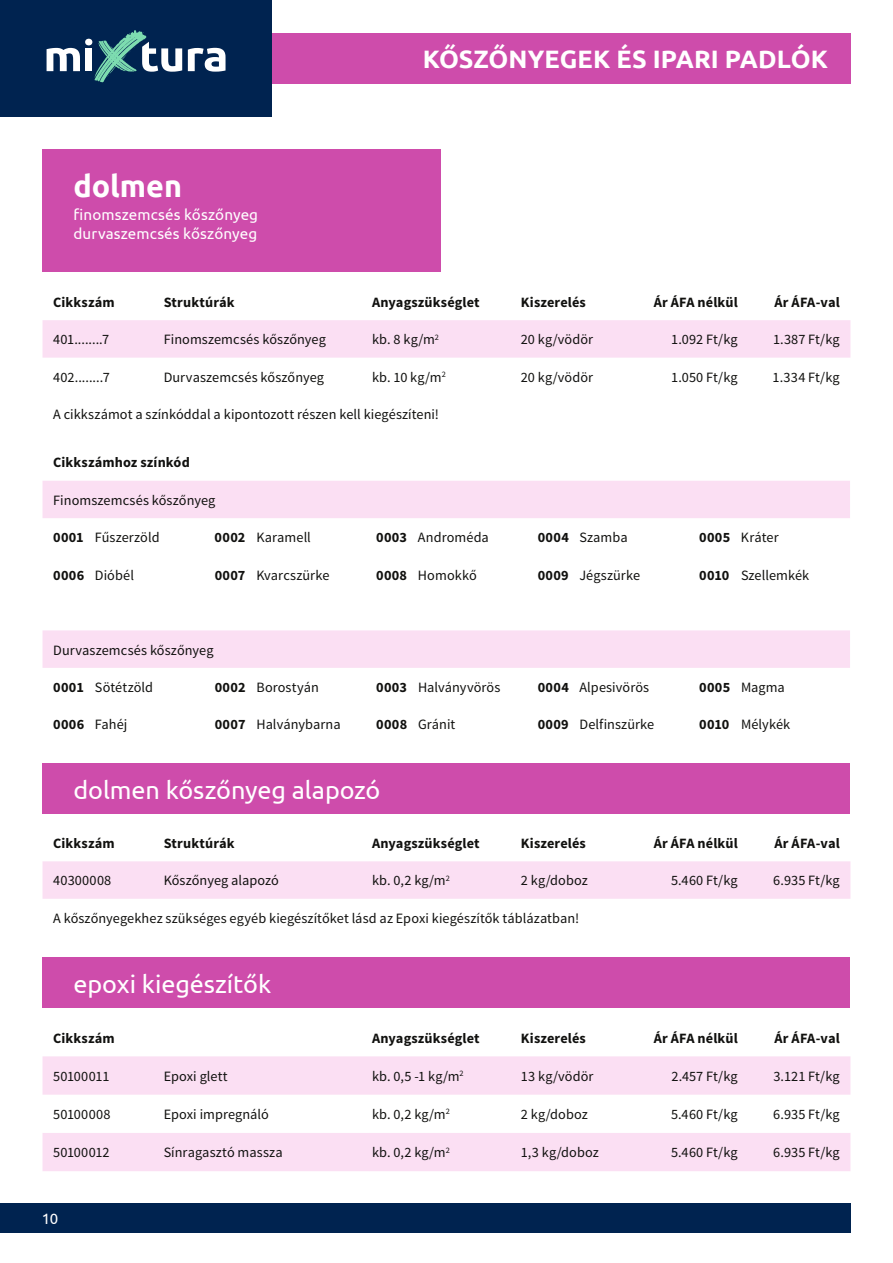
<style>
.page{position:relative;width:893px;height:1263px;background:#fff}
.page>*{position:absolute;margin:0;border:0;box-sizing:border-box;transform-origin:0 0}
.t1{font:700 30.45px "Ubuntu";color:#fff}
.t2{font:25.2px "Ubuntu";letter-spacing:-.005em;color:#fff}
.t3{font:700 25.2px "Ubuntu";color:#fff}
.t4{font:15.3px/19.5px "Ubuntu";letter-spacing:.005em;color:#fff}
.t5{font:15px "Ubuntu";color:#fff}
.t6{font:14.25px "Source Sans Pro";letter-spacing:.005em;color:#11110f}
.t7{font:700 14.25px "Source Sans Pro";letter-spacing:.01em;color:#11110f}
.s1{font-weight:700}
</style>
<div class="page">
<div style="left:0;top:1203px;width:850px;height:30px;background:#002350"></div>
<div style="left:271px;top:33px;width:579px;height:51px;background:#ce4cab"></div>
<div style="left:43px;top:320px;width:807px;height:38px;background:#fbdff3"></div>
<div style="left:43px;top:861px;width:807px;height:38px;background:#fbdff3"></div>
<svg style="left:43px;top:1056px;width:807px;height:115px;fill:#fbdff3"></svg>
<svg style="left:43px;top:481px;width:807px;height:187px"></svg>
<div style="left:43px;top:149px;width:398px;height:122px;background:#ce4cab"></div>
<div style="left:43px;top:764px;width:807px;height:50px;background:#ce4cab"></div>
<div style="left:43px;top:958px;width:807px;height:50px;background:#ce4cab"></div>
<div style="left:0;top:0;width:271px;height:117px;background:#002350"></div>
<svg style="left:188px;top:48px;width:38px;height:24px"></svg>
<svg style="left:47px;top:30px;width:135px;height:52px"></svg>
<h1 class="t1" style="left:74px;top:168px;width:110px">dolmen</h1>
<p class="t4" style="left:74px;top:204px;width:186px">finomszemcsés kőszőnyeg durvaszemcsés kőszőnyeg</p>
<h2 class="t3" style="left:423px;top:44px;width:407px">KŐSZŐNYEGEK ÉS IPARI PADLÓK</h2>
<p class="t7" style="left:53px;top:293px;width:63px">Cikkszám</p>
<p class="t7" style="left:164px;top:293px;width:72px">Struktúrák</p>
<p class="t7" style="left:372px;top:293px;width:109px">Anyagszükséglet</p>
<p class="t7" style="left:521px;top:293px;width:66px">Kiszerelés</p>
<p class="t7" style="left:654px;top:293px;width:86px">Ár ÁFA nélkül</p>
<p class="t7" style="left:774px;top:293px;width:67px">Ár ÁFA-val</p>
<p class="t6" style="left:53px;top:331px;width:58px">401........7</p>
<p class="t6" style="left:164px;top:331px;width:164px">Finomszemcsés kőszőnyeg</p>
<p class="t6" style="left:372px;top:331px;width:68px">kb. 8 kg/m<sup>2</sup></p>
<p class="t6" style="left:521px;top:331px;width:74px">20 kg/vödör</p>
<p class="t6" style="left:671px;top:331px;width:68px">1.092 Ft/kg</p>
<p class="t6" style="left:773px;top:331px;width:68px">1.387 Ft/kg</p>
<p class="t6" style="left:53px;top:368px;width:58px">402........7</p>
<p class="t6" style="left:164px;top:368px;width:162px">Durvaszemcsés kőszőnyeg</p>
<p class="t6" style="left:372px;top:368px;width:75px">kb. 10 kg/m<sup>2</sup></p>
<p class="t6" style="left:521px;top:368px;width:74px">20 kg/vödör</p>
<p class="t6" style="left:671px;top:368px;width:68px">1.050 Ft/kg</p>
<p class="t6" style="left:773px;top:368px;width:69px">1.334 Ft/kg</p>
<p class="t6" style="left:53px;top:405px;width:387px">A cikkszámot a színkóddal a kipontozott részen kell kiegészíteni!</p>
<p class="t7" style="left:53px;top:453px;width:138px">Cikkszámhoz színkód</p>
<p class="t6" style="left:53px;top:491px;width:164px">Finomszemcsés kőszőnyeg</p>
<p class="t6" style="left:53px;top:529px;width:108px"><span class="s1">0001</span> Fűszerzöld</p>
<p class="t6" style="left:215px;top:529px;width:98px"><span class="s1">0002</span> Karamell</p>
<p class="t6" style="left:376px;top:529px;width:114px"><span class="s1">0003</span> Androméda</p>
<p class="t6" style="left:538px;top:529px;width:91px"><span class="s1">0004</span> Szamba</p>
<p class="t6" style="left:699px;top:529px;width:81px"><span class="s1">0005</span> Kráter</p>
<p class="t6" style="left:53px;top:566px;width:82px"><span class="s1">0006</span> Dióbél</p>
<p class="t6" style="left:215px;top:566px;width:116px"><span class="s1">0007</span> Kvarcszürke</p>
<p class="t6" style="left:376px;top:566px;width:102px"><span class="s1">0008</span> Homokkő</p>
<p class="t6" style="left:538px;top:566px;width:104px"><span class="s1">0009</span> Jégszürke</p>
<p class="t6" style="left:699px;top:566px;width:112px"><span class="s1">0010</span> Szellemkék</p>
<p class="t6" style="left:53px;top:641px;width:162px">Durvaszemcsés kőszőnyeg</p>
<p class="t6" style="left:53px;top:678px;width:101px"><span class="s1">0001</span> Sötétzöld</p>
<p class="t6" style="left:215px;top:678px;width:106px"><span class="s1">0002</span> Borostyán</p>
<p class="t6" style="left:376px;top:678px;width:126px"><span class="s1">0003</span> Halványvörös</p>
<p class="t6" style="left:538px;top:678px;width:113px"><span class="s1">0004</span> Alpesivörös</p>
<p class="t6" style="left:699px;top:678px;width:87px"><span class="s1">0005</span> Magma</p>
<p class="t6" style="left:53px;top:716px;width:76px"><span class="s1">0006</span> Fahéj</p>
<p class="t6" style="left:215px;top:716px;width:127px"><span class="s1">0007</span> Halványbarna</p>
<p class="t6" style="left:376px;top:716px;width:81px"><span class="s1">0008</span> Gránit</p>
<p class="t6" style="left:538px;top:716px;width:118px"><span class="s1">0009</span> Delfinszürke</p>
<p class="t6" style="left:699px;top:716px;width:93px"><span class="s1">0010</span> Mélykék</p>
<h2 class="t2" style="left:74px;top:774px;width:308px">dolmen kőszőnyeg alapozó</h2>
<p class="t7" style="left:53px;top:834px;width:63px">Cikkszám</p>
<p class="t7" style="left:164px;top:834px;width:72px">Struktúrák</p>
<p class="t7" style="left:372px;top:834px;width:109px">Anyagszükséglet</p>
<p class="t7" style="left:521px;top:834px;width:66px">Kiszerelés</p>
<p class="t7" style="left:654px;top:834px;width:86px">Ár ÁFA nélkül</p>
<p class="t7" style="left:774px;top:834px;width:67px">Ár ÁFA-val</p>
<p class="t6" style="left:53px;top:872px;width:60px">40300008</p>
<p class="t6" style="left:164px;top:872px;width:117px">Kőszőnyeg alapozó</p>
<p class="t6" style="left:372px;top:872px;width:79px">kb. 0,2 kg/m<sup>2</sup></p>
<p class="t6" style="left:521px;top:872px;width:68px">2 kg/doboz</p>
<p class="t6" style="left:671px;top:872px;width:68px">5.460 Ft/kg</p>
<p class="t6" style="left:773px;top:872px;width:68px">6.935 Ft/kg</p>
<p class="t6" style="left:53px;top:909px;width:528px">A kőszőnyegekhez szükséges egyéb kiegészítőket lásd az Epoxi kiegészítők táblázatban!</p>
<h2 class="t2" style="left:74px;top:968px;width:199px">epoxi kiegészítők</h2>
<p class="t7" style="left:53px;top:1029px;width:63px">Cikkszám</p>
<p class="t7" style="left:372px;top:1029px;width:109px">Anyagszükséglet</p>
<p class="t7" style="left:521px;top:1029px;width:66px">Kiszerelés</p>
<p class="t7" style="left:654px;top:1029px;width:86px">Ár ÁFA nélkül</p>
<p class="t7" style="left:774px;top:1029px;width:67px">Ár ÁFA-val</p>
<p class="t6" style="left:53px;top:1067px;width:58px">50100011</p>
<p class="t6" style="left:164px;top:1067px;width:66px">Epoxi glett</p>
<p class="t6" style="left:372px;top:1067px;width:93px">kb. 0,5 -1 kg/m<sup>2</sup></p>
<p class="t6" style="left:521px;top:1067px;width:74px">13 kg/vödör</p>
<p class="t6" style="left:671px;top:1067px;width:68px">2.457 Ft/kg</p>
<p class="t6" style="left:773px;top:1067px;width:68px">3.121 Ft/kg</p>
<p class="t6" style="left:53px;top:1105px;width:59px">50100008</p>
<p class="t6" style="left:164px;top:1105px;width:107px">Epoxi impregnáló</p>
<p class="t6" style="left:372px;top:1105px;width:79px">kb. 0,2 kg/m<sup>2</sup></p>
<p class="t6" style="left:521px;top:1105px;width:68px">2 kg/doboz</p>
<p class="t6" style="left:671px;top:1105px;width:68px">5.460 Ft/kg</p>
<p class="t6" style="left:773px;top:1105px;width:68px">6.935 Ft/kg</p>
<p class="t6" style="left:53px;top:1144px;width:58px">50100012</p>
<p class="t6" style="left:164px;top:1144px;width:121px">Sínragasztó massza</p>
<p class="t6" style="left:372px;top:1144px;width:79px">kb. 0,2 kg/m<sup>2</sup></p>
<p class="t6" style="left:521px;top:1144px;width:79px">1,3 kg/doboz</p>
<p class="t6" style="left:671px;top:1144px;width:68px">5.460 Ft/kg</p>
<p class="t6" style="left:773px;top:1144px;width:68px">6.935 Ft/kg</p>
<p class="t5" style="left:42px;top:1209px;width:18px">10</p>
</div>
